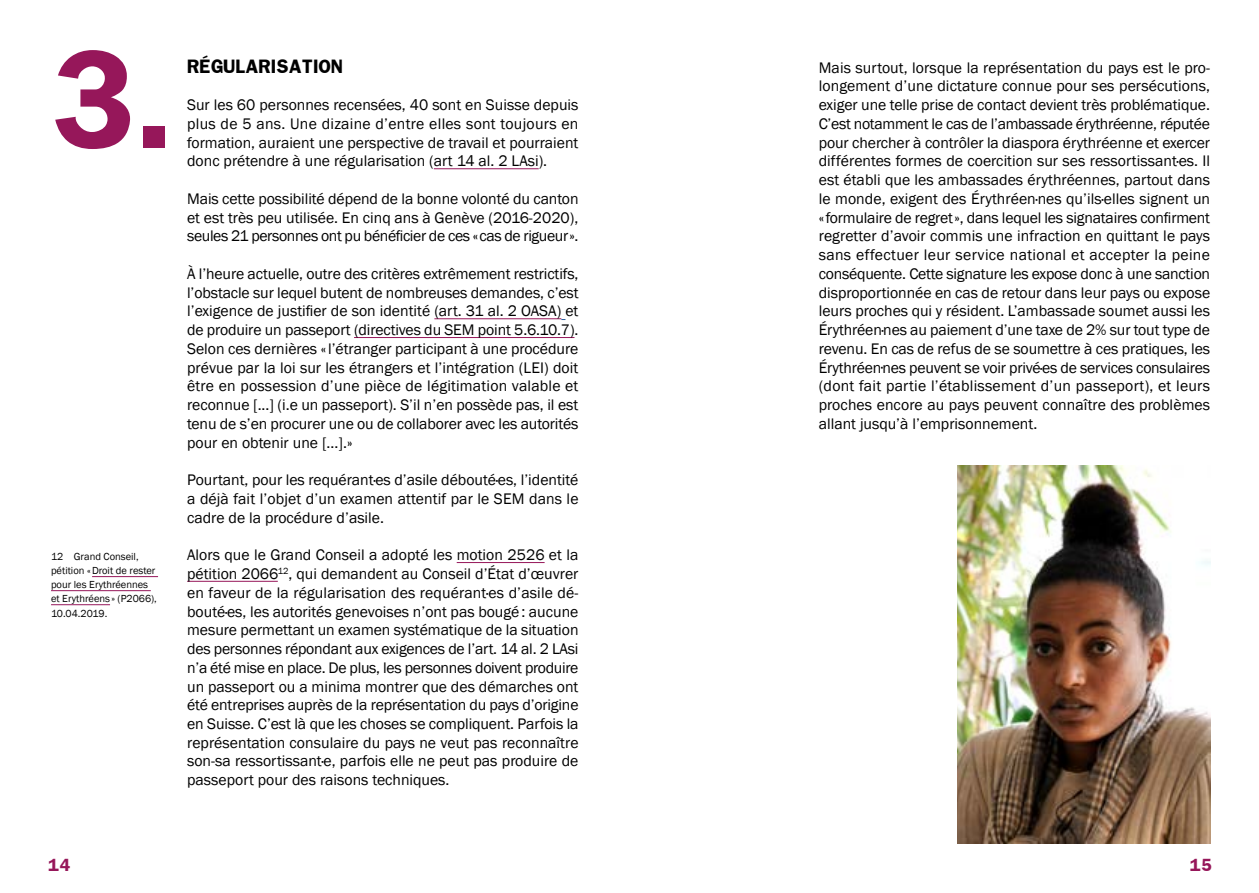
<style>
.page{position:relative;width:1259px;height:893px;background:#fff}
.page>*{position:absolute;margin:0;border:0;box-sizing:border-box;transform-origin:0 0}
.t1{font:700 120px "Franklin";color:#96175a}
.t2{font:700 16.5px "Franklin";color:#000}
.t3{font:15.75px/18.8px "Franklin Gothic";color:#000;text-align:justify}
.t4{font:700 15px "Franklin";color:#96175a}
.t5{font:10.5px/14.1px "Franklin Gothic";color:#000}
</style>
<div class="page">
<hr style="left:434px;top:168px;width:105px;height:1px;background:#96175a">
<hr style="left:434px;top:318px;width:127px;height:1px;background:#96175a">
<hr style="left:354px;top:337px;width:220px;height:1px;background:#96175a">
<hr style="left:457px;top:562px;width:87px;height:1px;background:#96175a">
<hr style="left:187px;top:581px;width:91px;height:1px;background:#96175a">
<hr style="left:92px;top:576px;width:66px;height:1px;background:#96175a">
<hr style="left:51px;top:590px;width:100px;height:1px;background:#96175a">
<hr style="left:51px;top:604px;width:59px;height:1px;background:#96175a">
<img style="left:957px;top:465px;width:253px;height:378px">
<h1 class="t1" style="left:49px;top:16px;width:123px">3.</h1>
<p class="t5" style="left:51px;top:550px;width:107px">12 Grand Conseil, pétition «Droit de rester pour les Erythréennes et Erythréens » (P2066),<br>10.04.2019.</p>
<p class="t2" style="left:187px;top:55px;width:157px">RÉGULARISATION</p>
<p class="t3" style="left:187px;top:96px;width:393px">Sur les 60 personnes recensées, 40 sont en Suisse depuis plus de 5 ans. Une dizaine d’entre elles sont toujours en formation, auraient une perspective de travail et pourraient donc prétendre à une régularisation (art 14 al. 2 LAsi).</p>
<p class="t3" style="left:187px;top:190px;width:393px">Mais cette possibilité dépend de la bonne volonté du canton et est très peu utilisée. En cinq ans à Genève (2016-2020), seules 21 personnes ont pu bénéficier de ces «cas de rigueur».</p>
<p class="t3" style="left:187px;top:265px;width:393px">À l’heure actuelle, outre des critères extrêmement restrictifs, l’obstacle sur lequel butent de nombreuses demandes, c’est l’exigence de justifier de son identité (art. 31 al. 2 OASA) et de produire un passeport (directives du SEM point 5.6.10.7).<br>Selon ces dernières «l’étranger participant à une procédure prévue par la loi sur les étrangers et l’intégration (LEI) doit être en possession d’une pièce de légitimation valable et reconnue [...] (i.e un passeport). S’il n’en possède pas, il est tenu de s’en procurer une ou de collaborer avec les autorités pour en obtenir une [...].»</p>
<p class="t3" style="left:187px;top:471px;width:393px">Pourtant, pour les requérant·es d’asile débouté·es, l’identité a déjà fait l’objet d’un examen attentif par le SEM dans le cadre de la procédure d’asile.</p>
<p class="t3" style="left:187px;top:546px;width:393px">Alors que le Grand Conseil a adopté les motion 2526 et la pétition 2066<sup>12</sup>, qui demandent au Conseil d’État d’œuvrer en faveur de la régularisation des requérant·es d’asile dé&shy;bouté·es, les autorités genevoises n’ont pas bougé: aucune mesure permettant un examen systématique de la situation des personnes répondant aux exigences de l’art. 14 al. 2 LAsi n’a été mise en place. De plus, les personnes doivent produire un passeport ou a minima montrer que des démarches ont été entreprises auprès de la représentation du pays d’origine en Suisse. C’est là que les choses se compliquent. Parfois la représentation consulaire du pays ne veut pas reconnaître son-sa ressortissant·e, parfois elle ne peut pas produire de passeport pour des raisons techniques.</p>
<p class="t3" style="left:819px;top:58px;width:393px">Mais surtout, lorsque la représentation du pays est le pro&shy;longement d’une dictature connue pour ses persécutions, exiger une telle prise de contact devient très problématique.<br>C’est notamment le cas de l’ambassade érythréenne, réputée pour chercher à contrôler la diaspora érythréenne et exercer différentes formes de coercition sur ses ressortissant·es. Il est établi que les ambassades érythréennes, partout dans le monde, exigent des Érythréen·nes qu’ils·elles signent un «formulaire de regret», dans lequel les signataires confirment regretter d’avoir commis une infraction en quittant le pays sans effectuer leur service national et accepter la peine conséquente. Cette signature les expose donc à une sanction disproportionnée en cas de retour dans leur pays ou expose leurs proches qui y résident. L’ambassade soumet aussi les Érythréen·nes au paiement d’une taxe de 2% sur tout type de revenu. En cas de refus de se soumettre à ces pratiques, les Érythréen∙nes peuvent se voir privé·es de services consulaires (dont fait partie l’établissement d’un passeport), et leurs proches encore au pays peuvent connaître des problèmes allant jusqu’à l’emprisonnement.</p>
<p class="t4" style="left:48px;top:854px;width:24px">14</p>
<p class="t4" style="left:1189px;top:854px;width:24px">15</p>
</div>
